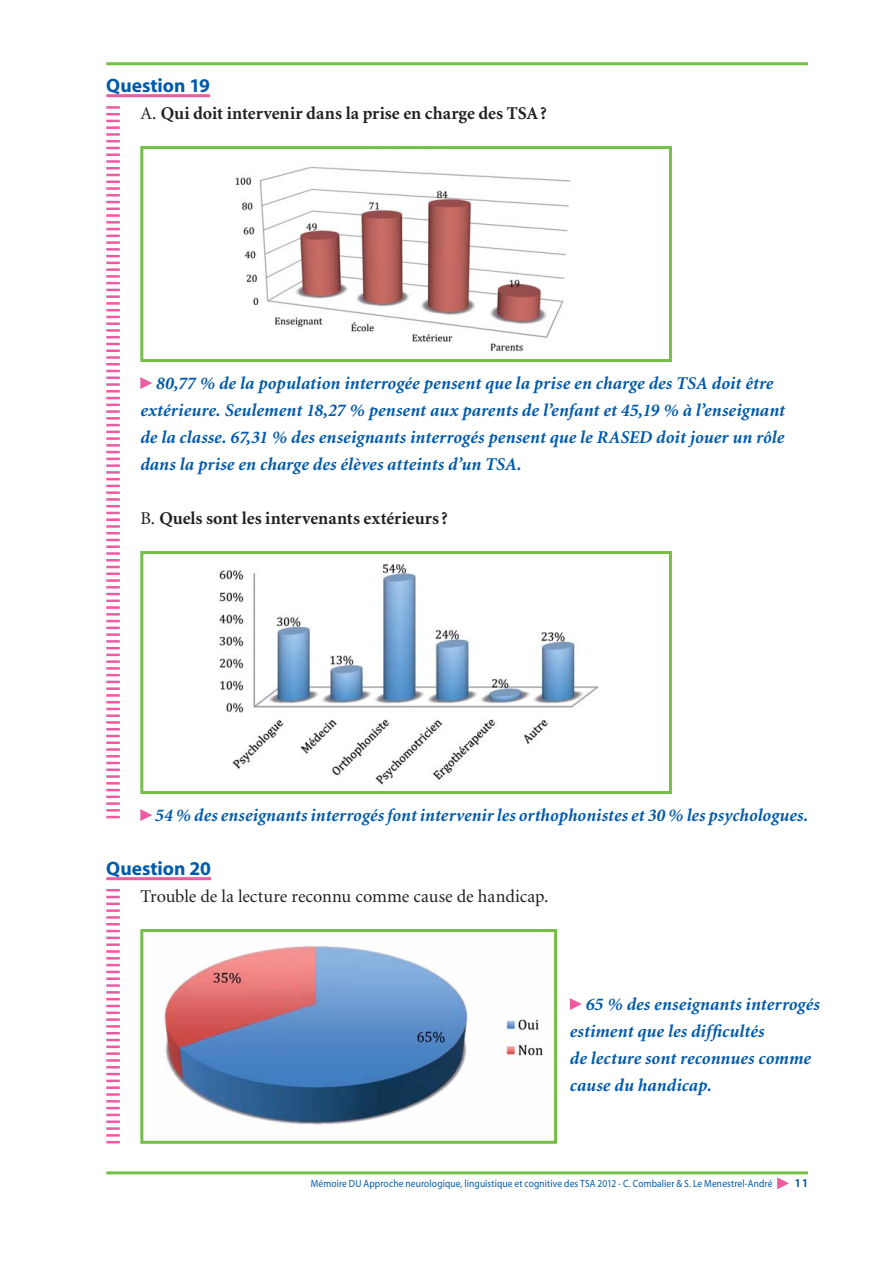
<style>
.page{position:relative;width:893px;height:1263px;background:#fff}
.page>*{position:absolute;margin:0;border:0;box-sizing:border-box;transform-origin:0 0}
.t1{font:700 19.5px "Myriad";color:#005aaa}
.t2{font:italic 700 18px/27px "Minion";color:#005aaa}
.t3{font:700 18px "Minion";color:#231f20}
.t4{font:18px "Minion";letter-spacing:-.005em;color:#231f20}
.t5{font:700 12px "Myriad";color:#005aaa;scale:.9 1}
.t6{font:10.5px "Myriad";letter-spacing:.01em;color:#005aaa;scale:.9 1}
.s1{font-weight:400}
</style>
<div class="page">
<hr style="left:106px;top:1171px;width:702px;height:3px;background:#72bf44">
<svg style="left:777px;top:1177px;width:12px;height:12px"></svg>
<hr style="left:106px;top:62px;width:702px;height:3px;background:#72bf44">
<hr style="left:106px;top:94px;width:104px;height:3px;background:#ef5ba1">
<hr style="left:106px;top:877px;width:105px;height:3px;background:#ef5ba1">
<hr style="left:106px;top:106px;width:14px;height:3px;background:#ef5ba1">
<svg style="left:106px;top:113px;width:14px;height:9px"></svg>
<hr style="left:106px;top:126px;width:14px;height:3px;background:#ef5ba1">
<hr style="left:106px;top:133px;width:14px;height:3px;background:#ef5ba1">
<svg style="left:106px;top:140px;width:14px;height:9px"></svg>
<hr style="left:106px;top:153px;width:14px;height:3px;background:#ef5ba1">
<hr style="left:106px;top:160px;width:14px;height:3px;background:#ef5ba1">
<hr style="left:106px;top:167px;width:14px;height:3px;background:#ef5ba1">
<svg style="left:106px;top:174px;width:14px;height:9px"></svg>
<hr style="left:106px;top:187px;width:14px;height:3px;background:#ef5ba1">
<hr style="left:106px;top:194px;width:14px;height:3px;background:#ef5ba1">
<svg style="left:106px;top:201px;width:14px;height:9px"></svg>
<hr style="left:106px;top:214px;width:14px;height:3px;background:#ef5ba1">
<hr style="left:106px;top:221px;width:14px;height:3px;background:#ef5ba1">
<svg style="left:106px;top:228px;width:14px;height:9px"></svg>
<hr style="left:106px;top:241px;width:14px;height:3px;background:#ef5ba1">
<hr style="left:106px;top:248px;width:14px;height:3px;background:#ef5ba1">
<svg style="left:106px;top:255px;width:14px;height:9px"></svg>
<hr style="left:106px;top:268px;width:14px;height:3px;background:#ef5ba1">
<hr style="left:106px;top:275px;width:14px;height:3px;background:#ef5ba1">
<svg style="left:106px;top:282px;width:14px;height:9px"></svg>
<hr style="left:106px;top:295px;width:14px;height:3px;background:#ef5ba1">
<hr style="left:106px;top:302px;width:14px;height:3px;background:#ef5ba1">
<svg style="left:106px;top:309px;width:14px;height:9px"></svg>
<hr style="left:106px;top:322px;width:14px;height:3px;background:#ef5ba1">
<hr style="left:106px;top:329px;width:14px;height:3px;background:#ef5ba1">
<svg style="left:106px;top:336px;width:14px;height:9px"></svg>
<hr style="left:106px;top:349px;width:14px;height:3px;background:#ef5ba1">
<hr style="left:106px;top:356px;width:14px;height:3px;background:#ef5ba1">
<hr style="left:106px;top:363px;width:14px;height:3px;background:#ef5ba1">
<svg style="left:106px;top:370px;width:14px;height:9px"></svg>
<hr style="left:106px;top:383px;width:14px;height:3px;background:#ef5ba1">
<hr style="left:106px;top:390px;width:14px;height:3px;background:#ef5ba1">
<svg style="left:106px;top:397px;width:14px;height:9px"></svg>
<hr style="left:106px;top:410px;width:14px;height:3px;background:#ef5ba1">
<hr style="left:106px;top:417px;width:14px;height:3px;background:#ef5ba1">
<svg style="left:106px;top:424px;width:14px;height:9px"></svg>
<hr style="left:106px;top:437px;width:14px;height:3px;background:#ef5ba1">
<hr style="left:106px;top:444px;width:14px;height:3px;background:#ef5ba1">
<svg style="left:106px;top:451px;width:14px;height:9px"></svg>
<hr style="left:106px;top:464px;width:14px;height:3px;background:#ef5ba1">
<hr style="left:106px;top:471px;width:14px;height:3px;background:#ef5ba1">
<svg style="left:106px;top:478px;width:14px;height:9px"></svg>
<hr style="left:106px;top:491px;width:14px;height:3px;background:#ef5ba1">
<hr style="left:106px;top:498px;width:14px;height:3px;background:#ef5ba1">
<svg style="left:106px;top:505px;width:14px;height:9px"></svg>
<hr style="left:106px;top:518px;width:14px;height:3px;background:#ef5ba1">
<hr style="left:106px;top:525px;width:14px;height:3px;background:#ef5ba1">
<svg style="left:106px;top:532px;width:14px;height:9px"></svg>
<hr style="left:106px;top:545px;width:14px;height:3px;background:#ef5ba1">
<hr style="left:106px;top:552px;width:14px;height:3px;background:#ef5ba1">
<hr style="left:106px;top:559px;width:14px;height:3px;background:#ef5ba1">
<svg style="left:106px;top:566px;width:14px;height:9px"></svg>
<hr style="left:106px;top:579px;width:14px;height:3px;background:#ef5ba1">
<hr style="left:106px;top:586px;width:14px;height:3px;background:#ef5ba1">
<svg style="left:106px;top:593px;width:14px;height:9px"></svg>
<hr style="left:106px;top:606px;width:14px;height:3px;background:#ef5ba1">
<hr style="left:106px;top:613px;width:14px;height:3px;background:#ef5ba1">
<svg style="left:106px;top:620px;width:14px;height:9px"></svg>
<hr style="left:106px;top:633px;width:14px;height:3px;background:#ef5ba1">
<hr style="left:106px;top:640px;width:14px;height:3px;background:#ef5ba1">
<svg style="left:106px;top:647px;width:14px;height:9px"></svg>
<hr style="left:106px;top:660px;width:14px;height:3px;background:#ef5ba1">
<hr style="left:106px;top:667px;width:14px;height:3px;background:#ef5ba1">
<svg style="left:106px;top:674px;width:14px;height:9px"></svg>
<hr style="left:106px;top:687px;width:14px;height:3px;background:#ef5ba1">
<hr style="left:106px;top:694px;width:14px;height:3px;background:#ef5ba1">
<svg style="left:106px;top:701px;width:14px;height:9px"></svg>
<hr style="left:106px;top:714px;width:14px;height:3px;background:#ef5ba1">
<hr style="left:106px;top:721px;width:14px;height:3px;background:#ef5ba1">
<hr style="left:106px;top:728px;width:14px;height:3px;background:#ef5ba1">
<svg style="left:106px;top:735px;width:14px;height:2px"></svg>
<hr style="left:106px;top:741px;width:14px;height:3px;background:#ef5ba1">
<hr style="left:106px;top:748px;width:14px;height:3px;background:#ef5ba1">
<hr style="left:106px;top:755px;width:14px;height:3px;background:#ef5ba1">
<svg style="left:106px;top:762px;width:14px;height:9px"></svg>
<hr style="left:106px;top:775px;width:14px;height:3px;background:#ef5ba1">
<hr style="left:106px;top:782px;width:14px;height:3px;background:#ef5ba1">
<svg style="left:106px;top:789px;width:14px;height:9px"></svg>
<hr style="left:106px;top:802px;width:14px;height:3px;background:#ef5ba1">
<hr style="left:106px;top:809px;width:14px;height:3px;background:#ef5ba1">
<svg style="left:106px;top:816px;width:14px;height:2px"></svg>
<img style="left:235px;top:167px;width:336px;height:185px">
<div style="left:140px;top:146px;width:532px;height:216px;border:3px solid #72bf44"></div>
<svg style="left:140px;top:377px;width:12px;height:12px"></svg>
<img style="left:219px;top:563px;width:380px;height:222px">
<div style="left:140px;top:551px;width:532px;height:243px;border:3px solid #72bf44"></div>
<svg style="left:140px;top:809px;width:12px;height:12px"></svg>
<svg style="left:106px;top:889px;width:14px;height:16px"></svg>
<hr style="left:106px;top:909px;width:14px;height:3px;background:#ef5ba1">
<hr style="left:106px;top:916px;width:14px;height:3px;background:#ef5ba1">
<hr style="left:106px;top:923px;width:14px;height:3px;background:#ef5ba1">
<svg style="left:106px;top:930px;width:14px;height:9px"></svg>
<hr style="left:106px;top:943px;width:14px;height:3px;background:#ef5ba1">
<hr style="left:106px;top:950px;width:14px;height:3px;background:#ef5ba1">
<hr style="left:106px;top:957px;width:14px;height:3px;background:#ef5ba1">
<svg style="left:106px;top:964px;width:14px;height:9px"></svg>
<hr style="left:106px;top:977px;width:14px;height:3px;background:#ef5ba1">
<hr style="left:106px;top:984px;width:14px;height:3px;background:#ef5ba1">
<hr style="left:106px;top:991px;width:14px;height:3px;background:#ef5ba1">
<svg style="left:106px;top:998px;width:14px;height:16px"></svg>
<hr style="left:106px;top:1018px;width:14px;height:3px;background:#ef5ba1">
<hr style="left:106px;top:1025px;width:14px;height:3px;background:#ef5ba1">
<svg style="left:106px;top:1032px;width:14px;height:16px"></svg>
<hr style="left:106px;top:1052px;width:14px;height:3px;background:#ef5ba1">
<hr style="left:106px;top:1059px;width:14px;height:3px;background:#ef5ba1">
<hr style="left:106px;top:1066px;width:14px;height:3px;background:#ef5ba1">
<svg style="left:106px;top:1073px;width:14px;height:9px"></svg>
<hr style="left:106px;top:1086px;width:14px;height:3px;background:#ef5ba1">
<hr style="left:106px;top:1093px;width:14px;height:3px;background:#ef5ba1">
<hr style="left:106px;top:1100px;width:14px;height:3px;background:#ef5ba1">
<svg style="left:106px;top:1107px;width:14px;height:9px"></svg>
<hr style="left:106px;top:1120px;width:14px;height:3px;background:#ef5ba1">
<hr style="left:106px;top:1127px;width:14px;height:3px;background:#ef5ba1">
<hr style="left:106px;top:1134px;width:14px;height:3px;background:#ef5ba1">
<svg style="left:106px;top:1141px;width:14px;height:2px"></svg>
<img style="left:164px;top:945px;width:379px;height:180px">
<div style="left:140px;top:929px;width:417px;height:215px;border:3px solid #72bf44"></div>
<svg style="left:570px;top:998px;width:12px;height:12px"></svg>
<p class="t1" style="left:106px;top:78px;width:105px">Question 19</p>
<p class="t3" style="left:140px;top:106px;width:408px"><span class="s1">A.</span> Qui doit intervenir dans la prise en charge des TSA ?</p>
<p class="t2" style="left:140px;top:371px;width:646px;text-indent:16px">80,77 % de la population interrogée pensent que la prise en charge des TSA doit être extérieure. Seulement 18,27 % pensent aux parents de l’enfant et 45,19 % à l’enseignant de la classe. 67,31 % des enseignants interrogés pensent que le RASED doit jouer un rôle dans la prise en charge des élèves atteints d’un TSA.</p>
<p class="t3" style="left:140px;top:511px;width:309px"><span class="s1">B.</span> Quels sont les intervenants extérieurs ?</p>
<p class="t2" style="left:155px;top:803px;width:654px">54 % des enseignants interrogés font intervenir les orthophonistes et 30 % les psychologues.</p>
<p class="t1" style="left:106px;top:861px;width:106px">Question 20</p>
<p class="t4" style="left:140px;top:889px;width:410px">Trouble de la lecture reconnu comme cause de handicap.</p>
<p class="t2" style="left:570px;top:992px;width:251px;text-indent:16px">65 % des enseignants interrogés estiment que les difficultés<br>de lecture sont reconnues comme cause du handicap.</p>
<p class="t6" style="left:311px;top:1180px;width:515px">Mémoire DU Approche neurologique, linguistique et cognitive des TSA 2012 - C. Combalier &amp; S. Le Menestrel-André</p>
<p class="t5" style="left:795px;top:1179px;width:16px">11</p>
</div>
